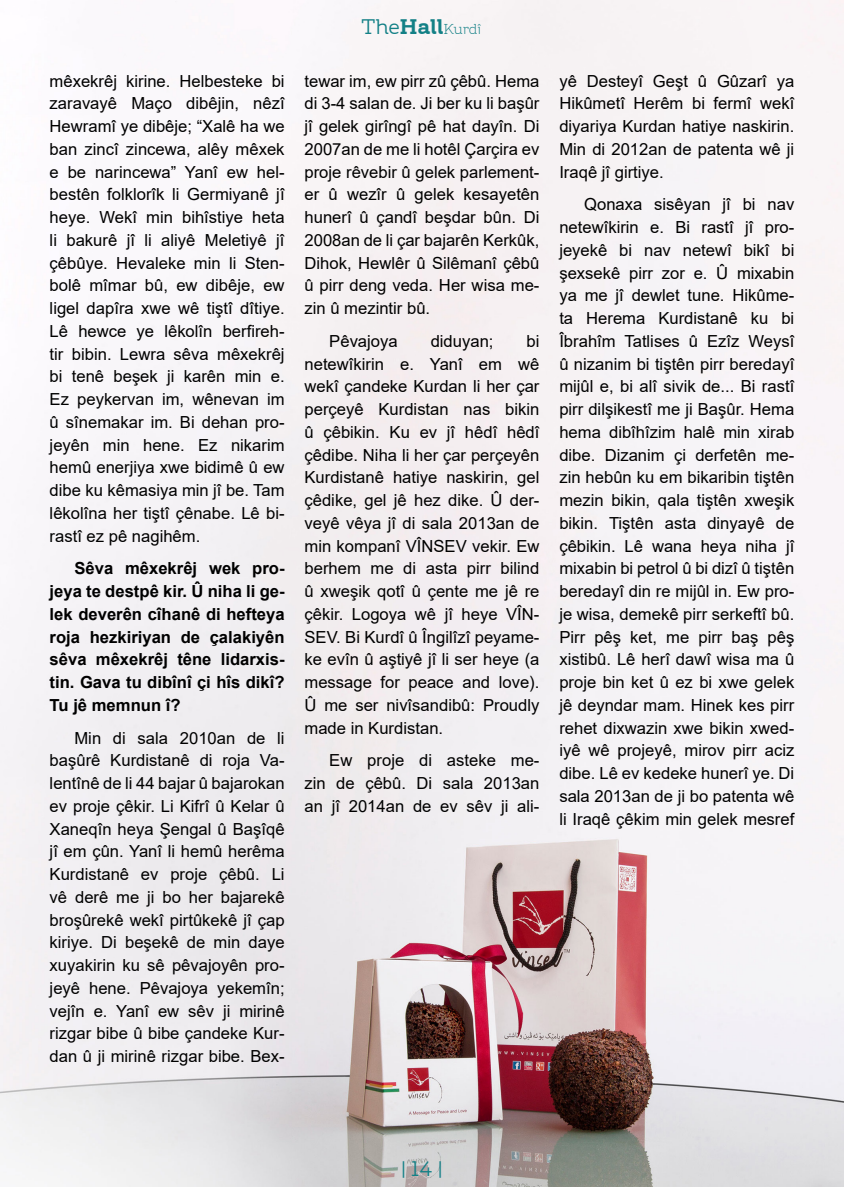
<style>
.page{position:relative;width:844px;height:1191px;background:#fff}
.page>*{position:absolute;margin:0;border:0;box-sizing:border-box;transform-origin:0 0}
.t1{font:21px "Amazing Slab";color:#138086}
.Paragraf{font:16.62px/22.8px "Arial";color:#000;text-align:justify}
.Paragraf-2{font:700 16.62px/22.8px "Arial";color:#000;text-align:justify}
.t2{font:300 14.35px "Amazing Slab";letter-spacing:-.015em;color:#138086}
.s1{font-weight:400;font-size:21px}
.s2{font-weight:700;font-size:21px}
</style>
<div class="page">
<img style="left:0;top:0;width:843px;height:1186px">
<p class="Paragraf" style="left:50px;top:69px;width:236px">mêxekrêj kirine. Helbesteke bi zaravayê Maço dibêjin, nêzî Hewramî ye dibêje; “Xalê ha we ban zincî zincewa, alêy mêxek e be narincewa” Yanî ew hel&shy;bestên folklorîk li Germiyanê jî heye. Wekî min bihîstiye heta li bakurê jî li aliyê Meletiyê jî çêbûye. Hevaleke min li Sten&shy;bolê mîmar bû, ew dibêje, ew ligel dapîra xwe wê tiştî dîtiye.<br>Lê hewce ye lêkolîn berfireh&shy;tir bibin. Lewra sêva mêxekrêj bi tenê beşek ji karên min e.<br>Ez peykervan im, wênevan im û sînemakar im. Bi dehan pro&shy;jeyên min hene. Ez nikarim hemû enerjiya xwe bidimê û ew dibe ku kêmasiya min jî be. Tam lêkolîna her tiştî çênabe. Lê bi&shy;rastî ez pê nagihêm.</p>
<p class="Paragraf-2" style="left:50px;top:557px;width:236px;text-indent:25px">Sêva mêxekrêj wek pro&shy;jeya te destpê kir. Û niha li ge&shy;lek deverên cîhanê di hefteya roja hezkiriyan de çalakiyên sêva mêxekrêj têne lidarxis&shy;tin. Gava tu dibînî çi hîs dikî?<br>Tu jê memnun î?</p>
<p class="Paragraf" style="left:50px;top:726px;width:236px;text-indent:25px">Min di sala 2010an de li başûrê Kurdistanê di roja Va&shy;lentînê de li 44 bajar û bajarokan ev proje çêkir. Li Kifrî û Kelar û Xaneqîn heya Şengal û Başîqê jî em çûn. Yanî li hemû herêma Kurdistanê ev proje çêbû. Li vê derê me ji bo her bajarekê broşûrekê wekî pirtûkekê jî çap kiriye. Di beşekê de min daye xuyakirin ku sê pêvajoyên pro&shy;jeyê hene. Pêvajoya yekemîn; vejîn e. Yanî ew sêv ji mirinê rizgar bibe û bibe çandeke Kur&shy;dan û ji mirinê rizgar bibe. Bex-</p>
<p class="t2" style="left:361px;top:19px;width:121px"><span class="s1">The</span><span class="s2">Hall</span>Kurdî</p>
<p class="Paragraf" style="left:304px;top:69px;width:236px">tewar im, ew pirr zû çêbû. Hema di 3-4 salan de. Ji ber ku li başûr jî gelek girîngî pê hat dayîn. Di 2007an de me li hotêl Çarçira ev proje rêvebir û gelek parlement&shy;er û wezîr û gelek kesayetên hunerî û çandî beşdar bûn. Di 2008an de li çar bajarên Kerkûk, Dihok, Hewlêr û Silêmanî çêbû û pirr deng veda. Her wisa me&shy;zin û mezintir bû.</p>
<p class="Paragraf" style="left:329px;top:329px;width:70px">Pêvajoya</p>
<p class="Paragraf" style="left:430px;top:329px;width:64px">diduyan;</p>
<p class="Paragraf" style="left:304px;top:329px;width:236px;text-indent:222px">bi netewîkirin e. Yanî em wê wekî çandeke Kurdan li her çar perçeyê Kurdistan nas bikin û çêbikin. Ku ev jî hêdî hêdî çêdibe. Niha li her çar perçeyên Kurdistanê hatiye naskirin, gel çêdike, gel jê hez dike. Û der&shy;veyê vêya jî di sala 2013an de min kompanî VÎNSEV vekir. Ew berhem me di asta pirr bilind û xweşik qotî û çente me jê re çêkir. Logoya wê jî heye VÎN-SEV. Bi Kurdî û Îngilîzî peyame&shy;ke evîn û aştiyê jî li ser heye (a message for peace and love).<br>Û me ser nivîsandibû: Proudly made in Kurdistan.</p>
<p class="Paragraf" style="left:304px;top:749px;width:236px;text-indent:25px">Ew proje di asteke me&shy;zin de çêbû. Di sala 2013an an jî 2014an de ev sêv ji ali-</p>
<p class="Paragraf" style="left:559px;top:69px;width:236px">yê Desteyî Geşt û Gûzarî ya Hikûmetî Herêm bi fermî wekî diyariya Kurdan hatiye naskirin.<br>Min di 2012an de patenta wê ji Iraqê jî girtiye.</p>
<p class="Paragraf" style="left:559px;top:193px;width:236px;text-indent:25px">Qonaxa sisêyan jî bi nav netewîkirin e. Bi rastî jî pro&shy;jeyekê bi nav netewî bikî bi şexsekê pirr zor e. Û mixabin ya me jî dewlet tune. Hikûme&shy;ta Herema Kurdistanê ku bi Îbrahîm Tatlises û Ezîz Weysî û nizanim bi tiştên pirr beredayî mijûl e, bi alî sivik de... Bi rastî pirr dilşikestî me ji Başûr. Hema hema dibîhîzim halê min xirab dibe. Dizanim çi derfetên me&shy;zin hebûn ku em bikaribin tiştên mezin bikin, qala tiştên xweşik bikin. Tiştên asta dinyayê de çêbikin. Lê wana heya niha jî mixabin bi petrol û bi dizî û tiştên beredayî din re mijûl in. Ew pro&shy;je wisa, demekê pirr serkeftî bû.<br>Pirr pêş ket, me pirr baş pêş xistibû. Lê herî dawî wisa ma û proje bin ket û ez bi xwe gelek jê deyndar mam. Hinek kes pirr rehet dixwazin xwe bikin xwed&shy;iyê wê projeyê, mirov pirr aciz dibe. Lê ev kedeke hunerî ye. Di sala 2013an de ji bo patenta wê li Iraqê çêkim min gelek mesref</p>
<p class="t1" style="left:402px;top:1153px;width:42px">| 14 |</p>
</div>
